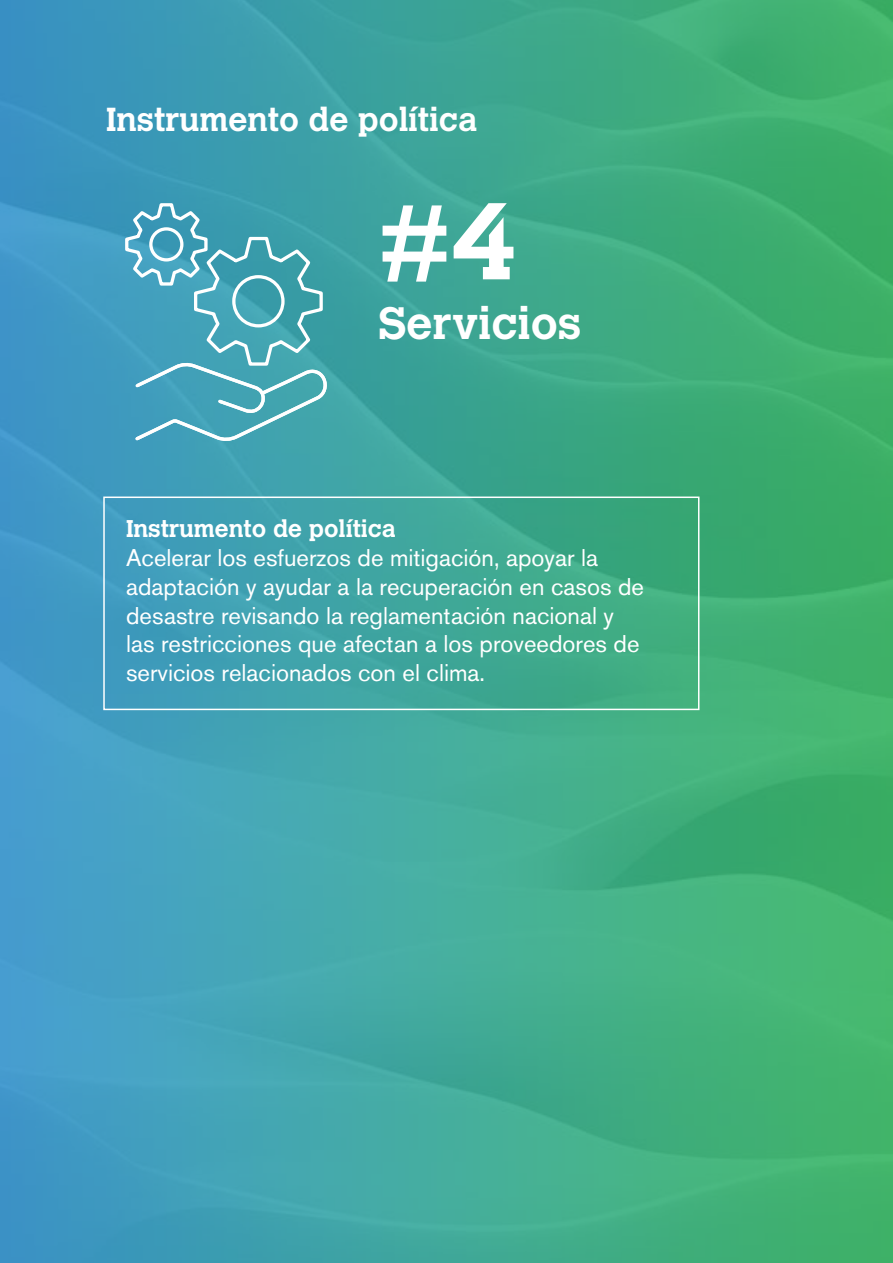
<style>
.page{position:relative;width:893px;height:1263px;background:#fff}
.page>*{position:absolute;margin:0;border:0;box-sizing:border-box;transform-origin:0 0}
.t1{font:700 108px "Calvert MT Std";color:#fff}
.t2{font:700 45px "Calvert MT Std";color:#fff}
.t3{font:700 33px "Calvert MT Std";color:#fff}
.t4{font:24px/28.8px "Akzidenz Grotesk BE";color:#fff}
.t5{font:700 24px "Calvert MT Std";color:#fff}
</style>
<div class="page">
<div style="left:0;top:0;width:893px;height:1263px;background:linear-gradient(to right,#419ace,#3fb464)"></div>
<svg style="left:123px;top:202px;width:209px;height:243px;background:#52a9ba"></svg>
<div style="left:103px;top:496px;width:596px;height:214px;border:2px solid #fff"></div>
<h3 class="t3" style="left:106px;top:98px;width:373px">Instrumento de política</h3>
<h1 class="t1" style="left:378px;top:173px;width:140px">#4</h1>
<h2 class="t2" style="left:378px;top:295px;width:204px">Servicios</h2>
<p class="t5" style="left:126px;top:513px;width:272px">Instrumento de política</p>
<p class="t4" style="left:126px;top:543px;width:520px">Acelerar los esfuerzos de mitigación, apoyar la adaptación y ayudar a la recuperación en casos de desastre revisando la reglamentación nacional y las restricciones que afectan a los proveedores de servicios relacionados con el clima.</p>
</div>
